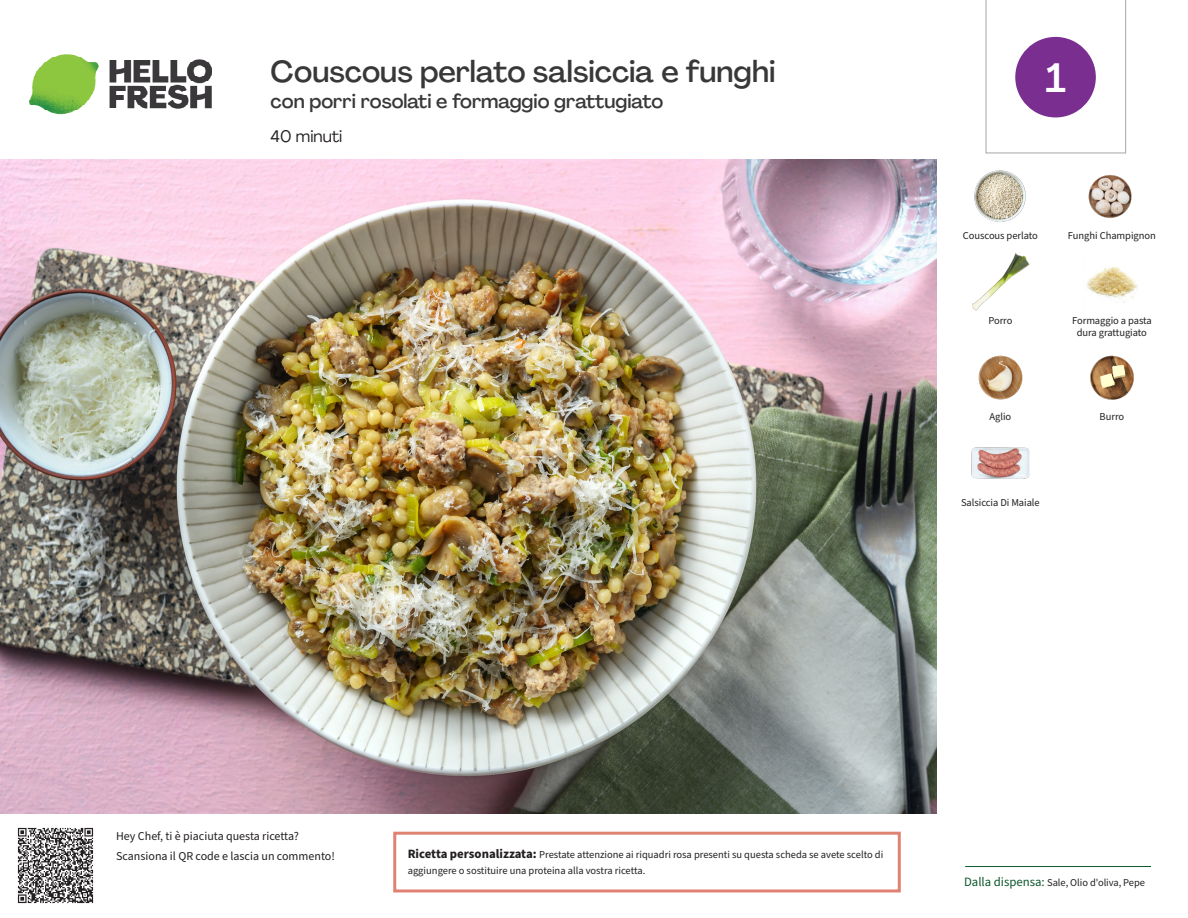
<style>
.page{position:relative;width:1188px;height:918px;background:#fff}
.page>*{position:absolute;margin:0;border:0;box-sizing:border-box;transform-origin:0 0}
._24_Recipe_Nr_Bag{font:500 40.5px "Agrandir";color:#fff}
._15_Titel_UK{font:500 30px "Agrandir";color:#383839}
._15_Titel_UK-2{font:500 19.5px "Agrandir";color:#383839}
._02_Box_Type{font:16.5px "Agrandir";color:#231f20}
._06_Before_Start{font:12px "Source Sans Pro";color:#231f20}
.STEP_Text_IT{font:10.5px/16.5px "Source Sans Pro";color:#231f20}
._18_FRONT_ingredients_UK{font:10.5px/12px "Source Sans Pro";letter-spacing:-.005em;color:#231f20;text-align:center}
.t1{font:10.5px "Source Sans Variable";letter-spacing:-.005em;color:#231f20}
.s1{font-weight:700;font-size:12.75px}
.s2{font-family:"Source Sans Pro";font-size:12.75px;color:#0e572c}
</style>
<div class="page">
<img style="left:30px;top:54px;width:181px;height:61px">
<hr style="left:965px;top:866px;width:186px;height:1px;background:#0e572c">
<img style="left:0;top:159px;width:936px;height:655px">
<img style="left:975px;top:171px;width:51px;height:51px">
<img style="left:1088px;top:175px;width:44px;height:43px">
<img style="left:1086px;top:267px;width:52px;height:36px">
<img style="left:972px;top:253px;width:57px;height:57px">
<img style="left:1090px;top:355px;width:44px;height:45px">
<img style="left:978px;top:355px;width:45px;height:45px">
<img style="left:972px;top:447px;width:57px;height:32px">
<img style="left:17px;top:827px;width:77px;height:77px">
<div style="left:393px;top:832px;width:508px;height:60px;border:3px solid #df8272"></div>
<svg style="left:985px;top:0;width:141px;height:154px"></svg>
<p class="_15_Titel_UK" style="left:271px;top:53px;width:506px">Couscous perlato salsiccia e funghi</p>
<p class="_15_Titel_UK-2" style="left:271px;top:89px;width:394px">con porri rosolati e formaggio grattugiato</p>
<p class="_02_Box_Type" style="left:271px;top:126px;width:73px">40 minuti</p>
<p class="_24_Recipe_Nr_Bag" style="left:1046px;top:53px;width:22px">1</p>
<p class="_18_FRONT_ingredients_UK" style="left:963px;top:230px;width:77px">Couscous perlato</p>
<p class="_18_FRONT_ingredients_UK" style="left:988px;top:315px;width:26px">Porro</p>
<p class="_18_FRONT_ingredients_UK" style="left:1068px;top:230px;width:89px">Funghi Champignon</p>
<p class="_18_FRONT_ingredients_UK" style="left:1072px;top:315px;width:81px">Formaggio a pasta dura grattugiato</p>
<p class="_18_FRONT_ingredients_UK" style="left:990px;top:411px;width:23px">Aglio</p>
<p class="_18_FRONT_ingredients_UK" style="left:1100px;top:411px;width:26px">Burro</p>
<p class="_18_FRONT_ingredients_UK" style="left:961px;top:497px;width:80px">Salsiccia Di Maiale</p>
<p class="_06_Before_Start" style="left:116px;top:828px;width:184px">Hey Chef, ti è piaciuta questa ricetta?</p>
<p class="_06_Before_Start" style="left:116px;top:848px;width:220px">Scansiona il QR code e lascia un commento!</p>
<p class="STEP_Text_IT" style="left:408px;top:846px;width:477px"><span class="s1">Ricetta personalizzata:</span> Prestate attenzione ai riquadri rosa presenti su questa scheda se avete scelto di aggiungere o sostituire una proteina alla vostra ricetta.</p>
<p class="t1" style="left:964px;top:876px;width:182px"><span class="s2">Dalla dispensa:</span> Sale, Olio d'oliva, Pepe</p>
</div>
